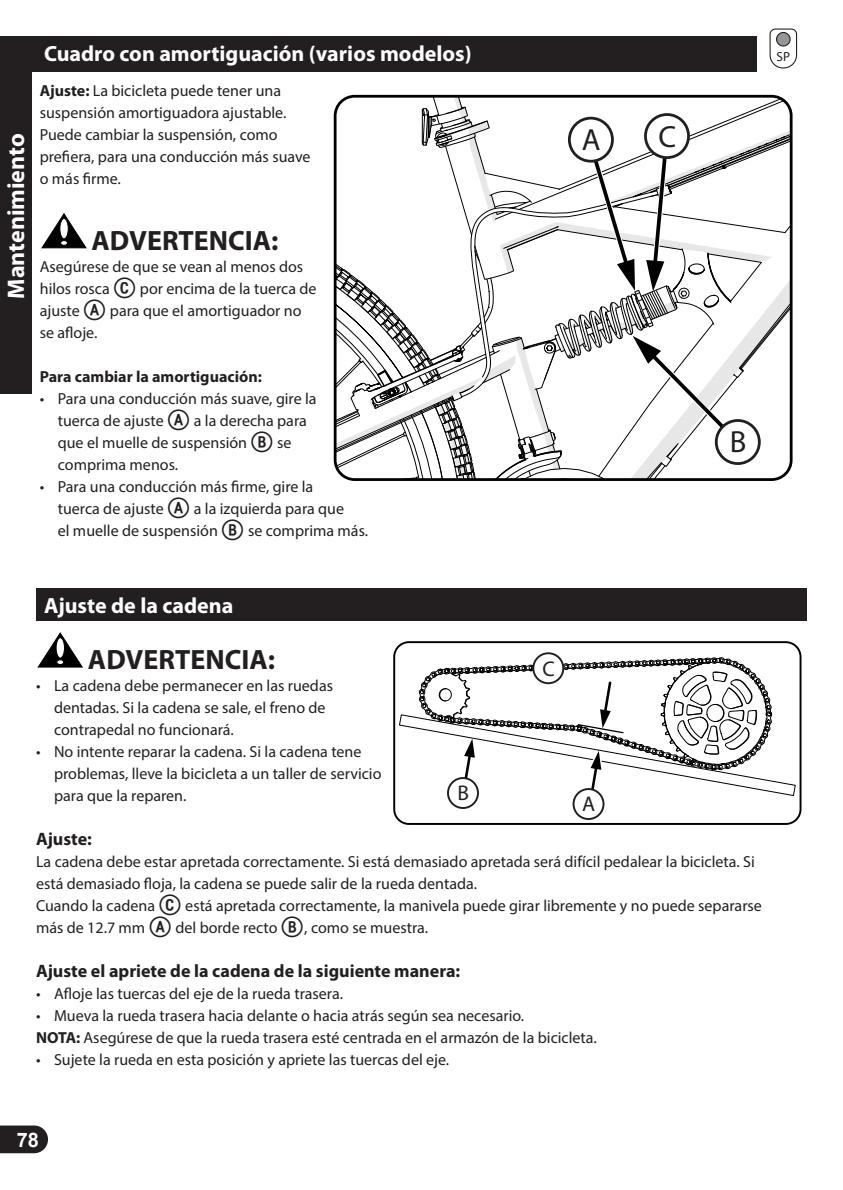
<style>
.page{position:relative;width:843px;height:1190px;background:#fff}
.page>*{position:absolute;margin:0;border:0;box-sizing:border-box;transform-origin:0 0}
.t1{font:30.6px "Myriad Pro";color:#231f20}
.t2{font:700 28px "Myriad Pro";color:#231f20}
.t3{font:700 24px "Myriad Pro";color:#fff}
.Section_Header{font:700 22px "Myriad Pro";color:#fff}
.t4{font:21.4px "Myriad Pro";color:#231f20}
.t5{font:700 20px "Arial";color:#fff}
.t6{font:700 18px "Myriad Pro";color:#231f20}
.t7{font:16px/22px "Myriad Pro";color:#231f20}
.t8{font:700 16px "Myriad Pro";color:#231f20}
.t9{font:13.2px "Myriad Pro";color:#231f20}
.s1{font-weight:700}
.s2{font-family:"Fyra Alpha Circle";font-weight:700;font-size:28px}
</style>
<div class="page">
<div style="left:0;top:36px;width:32px;height:357px;background:#231f20"></div>
<div style="left:32px;top:36px;width:724px;height:36px;background:#231f20"></div>
<svg style="left:0;top:1125px;width:48px;height:28px"></svg>
<div style="left:36px;top:588px;width:770px;height:33px;background:#231f20"></div>
<svg style="left:38px;top:633px;width:44px;height:34px"></svg>
<svg style="left:398px;top:648px;width:398px;height:152px"></svg>
<div style="left:393px;top:641px;width:408px;height:184px;border:2px solid #000;border-radius:15px"></div>
<div style="left:533px;top:653px;width:30px;height:30px;background:#fff;border-radius:50%"></div>
<div style="left:532px;top:652px;width:32px;height:32px;border:2px solid #231f20;border-radius:50%"></div>
<div style="left:448px;top:778px;width:30px;height:30px;background:#fff;border-radius:50%"></div>
<div style="left:447px;top:777px;width:32px;height:32px;border:2px solid #231f20;border-radius:50%"></div>
<div style="left:573px;top:789px;width:30px;height:30px;background:#fff;border-radius:50%"></div>
<div style="left:572px;top:788px;width:32px;height:32px;border:2px solid #231f20;border-radius:50%"></div>
<svg style="left:42px;top:214px;width:44px;height:34px"></svg>
<div style="left:60px;top:240px;width:8px;height:5px;border:1px solid #000;border-radius:50%"></div>
<svg style="left:335px;top:96px;width:456px;height:385px"></svg>
<div style="left:569px;top:118px;width:43px;height:43px;background:#fff;border-radius:50%"></div>
<div style="left:568px;top:117px;width:45px;height:46px;border:3px solid #231f20;border-radius:50%"></div>
<div style="left:716px;top:420px;width:43px;height:43px;background:#fff;border-radius:50%"></div>
<div style="left:714px;top:419px;width:46px;height:46px;border:3px solid #231f20;border-radius:50%"></div>
<div style="left:645px;top:114px;width:43px;height:44px;background:#fff;border-radius:50%"></div>
<div style="left:644px;top:113px;width:45px;height:46px;border:3px solid #231f20;border-radius:50%"></div>
<svg style="left:769px;top:28px;width:28px;height:41px"></svg>
<div style="left:776px;top:32px;width:14px;height:14px;background:#939598;border-radius:50%"></div>
<div style="left:775px;top:32px;width:15px;height:15px;border:1px solid #231f20;border-radius:50%"></div>
<p class="t3" style="left:0;top:299px;width:167px;rotate:-90deg">Mantenimiento</p>
<p class="Section_Header" style="left:44px;top:39px;width:429px">Cuadro con amortiguación (varios modelos)</p>
<p class="t7" style="left:40px;top:79px;width:272px"><span class="s1">Ajuste:</span> La bicicleta puede tener una suspensión amortiguadora ajustable.<br>Puede cambiar la suspensión, como prefiera, para una conducción más suave o más firme.</p>
<p class="t2" style="left:91px;top:222px;width:188px">ADVERTENCIA:</p>
<p class="t7" style="left:40px;top:255px;width:278px">Asegúrese de que se vean al menos dos hilos rosca <span class="s2">C</span> por encima de la tuerca de ajuste <span class="s2">A</span> para que el amortiguador no se afloje.</p>
<p class="t8" style="left:40px;top:366px;width:223px">Para cambiar la amortiguación:</p>
<p class="t7" style="left:58px;top:387px;width:260px;text-indent:-18px">• Para una conducción más suave, gire la tuerca de ajuste <span class="s2">A</span> a la derecha para que el muelle de suspensión <span class="s2">B</span> se comprima menos.</p>
<p class="t7" style="left:58px;top:475px;width:312px;text-indent:-18px">• Para una conducción más firme, gire la<br>tuerca de ajuste <span class="s2">A</span> a la izquierda para que<br>el muelle de suspensión <span class="s2">B</span> se comprima más.</p>
<p class="t1" style="left:581px;top:121px;width:20px">A</p>
<p class="t1" style="left:658px;top:117px;width:19px">C</p>
<p class="t9" style="left:776px;top:48px;width:15px">SP</p>
<p class="t1" style="left:729px;top:423px;width:18px">B</p>
<p class="Section_Header" style="left:44px;top:591px;width:191px">Ajuste de la cadena</p>
<p class="t2" style="left:88px;top:641px;width:188px">ADVERTENCIA:</p>
<p class="t7" style="left:54px;top:674px;width:280px;text-indent:-18px">• La cadena debe permanecer en las ruedas dentadas. Si la cadena se sale, el freno de contrapedal no funcionará.</p>
<p class="t7" style="left:54px;top:740px;width:329px;text-indent:-18px">• No intente reparar la cadena. Si la cadena tene problemas, lleve la bicicleta a un taller de servicio para que la reparen.</p>
<p class="t6" style="left:36px;top:827px;width:57px">Ajuste:</p>
<p class="t7" style="left:36px;top:850px;width:720px">La cadena debe estar apretada correctamente. Si está demasiado apretada será difícil pedalear la bicicleta. Si está demasiado floja, la cadena se puede salir de la rueda dentada.</p>
<p class="t7" style="left:36px;top:894px;width:727px">Cuando la cadena <span class="s2">C</span> está apretada correctamente, la manivela puede girar libremente y no puede separarse más de 12.7 mm <span class="s2">A</span> del borde recto <span class="s2">B</span>, como se muestra.</p>
<p class="t6" style="left:36px;top:959px;width:425px">Ajuste el apriete de la cadena de la siguiente manera:</p>
<p class="t7" style="left:36px;top:982px;width:308px">• Afloje las tuercas del eje de la rueda trasera.</p>
<p class="t7" style="left:36px;top:1004px;width:489px">• Mueva la rueda trasera hacia delante o hacia atrás según sea necesario.</p>
<p class="t7" style="left:36px;top:1026px;width:562px"><span class="s1">NOTA:</span> Asegúrese de que la rueda trasera esté centrada en el armazón de la bicicleta.</p>
<p class="t7" style="left:36px;top:1048px;width:414px">• Sujete la rueda en esta posición y apriete las tuercas del eje.</p>
<p class="t4" style="left:542px;top:655px;width:14px">C</p>
<p class="t4" style="left:457px;top:780px;width:13px">B</p>
<p class="t4" style="left:582px;top:791px;width:15px">A</p>
<p class="t5" style="left:17px;top:1125px;width:24px">78</p>
</div>
